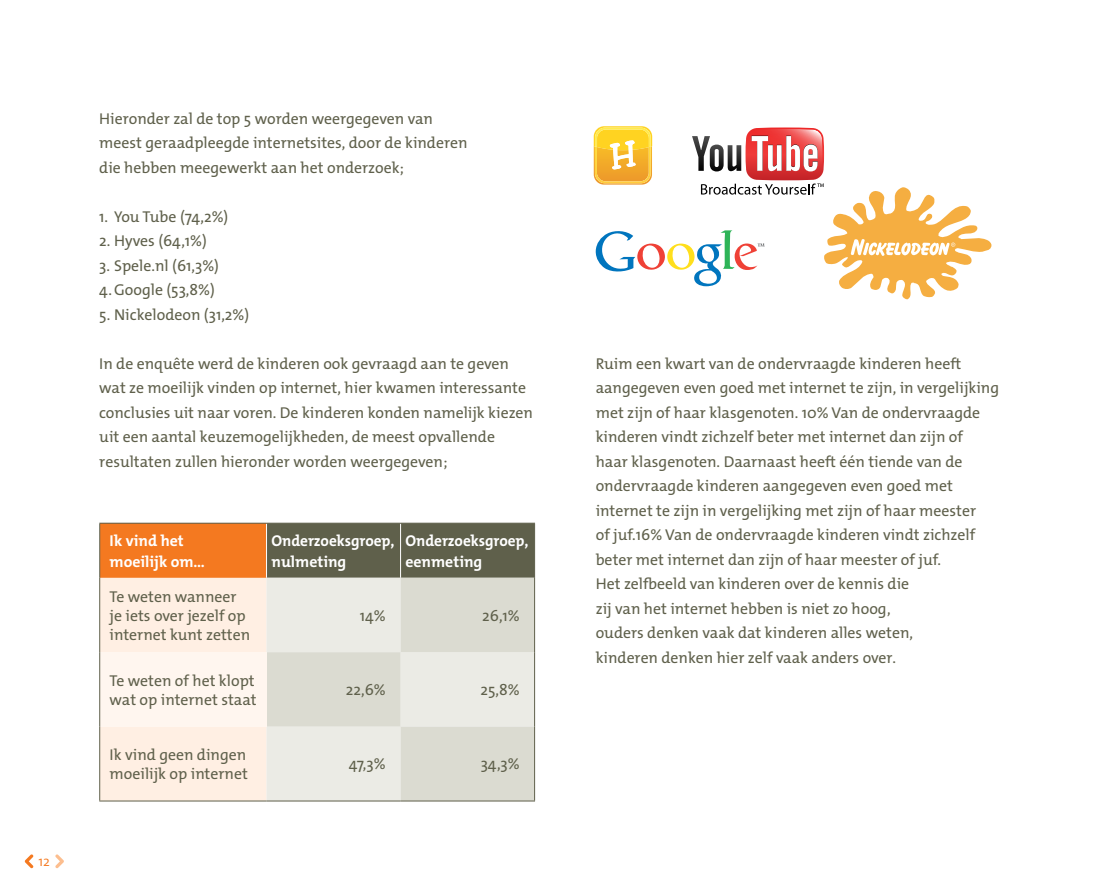
<style>
.page{position:relative;width:1117px;height:893px;background:#fff}
.page>*{position:absolute;margin:0;border:0;box-sizing:border-box;transform-origin:0 0}
.t1{font:15.75px/24.5px "The Mix Os F";color:#5f604b}
.t2{font:700 15.75px/21px "The Mix Os F";color:#fff}
.t3{font:15.75px "The Mix Os F";letter-spacing:-.02em;color:#5f604b}
.t4{font:300 14px "The Mix Os F";color:#f47920}
</style>
<div class="page">
<svg style="left:55px;top:854px;width:9px;height:14px"></svg>
<svg style="left:25px;top:854px;width:8px;height:14px"></svg>
<svg style="left:100px;top:524px;width:434px;height:277px;background:#ccae91"></svg>
<svg style="left:266px;top:578px;width:268px;height:223px;background:#e2e2da"></svg>
<div style="left:100px;top:652px;width:166px;height:75px;background:#fff6ef"></div>
<hr style="left:266px;top:524px;width:1px;height:54px;background:#fff">
<hr style="left:400px;top:524px;width:1px;height:54px;background:#fff">
<hr style="left:99px;top:523px;width:167px;height:1px;background:#5f604b">
<hr style="left:99px;top:524px;width:1px;height:54px;background:#5f604b">
<hr style="left:266px;top:523px;width:134px;height:1px;background:#5f604b">
<hr style="left:400px;top:523px;width:135px;height:1px;background:#5f604b">
<hr style="left:534px;top:524px;width:1px;height:54px;background:#5f604b">
<hr style="left:99px;top:578px;width:1px;height:74px;background:#5f604b">
<hr style="left:534px;top:578px;width:1px;height:74px;background:#5f604b">
<hr style="left:99px;top:652px;width:1px;height:75px;background:#5f604b">
<hr style="left:534px;top:652px;width:1px;height:75px;background:#5f604b">
<hr style="left:99px;top:727px;width:1px;height:74px;background:#5f604b">
<hr style="left:534px;top:727px;width:1px;height:74px;background:#5f604b">
<hr style="left:99px;top:801px;width:167px;height:1px;background:#5f604b">
<hr style="left:266px;top:801px;width:134px;height:1px;background:#5f604b">
<hr style="left:400px;top:801px;width:135px;height:1px;background:#5f604b">
<svg style="left:593px;top:126px;width:399px;height:173px"></svg>
<p class="t4" style="left:39px;top:852px;width:13px">12</p>
<p class="t1" style="left:99px;top:106px;width:369px">Hieronder zal de top 5 worden weergegeven van meest geraadpleegde internetsites, door de kinderen die hebben meegewerkt aan het onderzoek;</p>
<p class="t3" style="left:99px;top:206px;width:130px">1. You Tube (74,2%)</p>
<p class="t1" style="left:99px;top:229px;width:109px">2. Hyves (64,1%)</p>
<p class="t1" style="left:99px;top:253px;width:121px">3. Spele.nl (61,3%)<br>4.Google (53,8%)</p>
<p class="t1" style="left:99px;top:302px;width:151px">5. Nickelodeon (31,2%)</p>
<p class="t1" style="left:99px;top:351px;width:435px">In de enquête werd de kinderen ook gevraagd aan te geven wat ze moeilijk vinden op internet, hier kwamen interessante conclusies uit naar voren. De kinderen konden namelijk kiezen uit een aantal keuzemogelijkheden, de meest opvallende resultaten zullen hieronder worden weergegeven;</p>
<p class="t2" style="left:110px;top:530px;width:97px">Ik vind het moeilijk om…</p>
<p class="t2" style="left:271px;top:530px;width:125px">Onderzoeksgroep, nulmeting</p>
<p class="t2" style="left:405px;top:530px;width:125px">Onderzoeksgroep, eenmeting</p>
<p class="t1" style="left:110px;top:587px;width:142px;line-height:19.2px">Te weten wanneer je iets over jezelf op internet kunt zetten</p>
<p class="t1" style="left:360px;top:603px;width:27px">14%</p>
<p class="t1" style="left:482px;top:603px;width:39px">26,1%</p>
<p class="t1" style="left:110px;top:671px;width:149px;line-height:19.2px">Te weten of het klopt wat op internet staat</p>
<p class="t1" style="left:346px;top:678px;width:41px">22,6%</p>
<p class="t1" style="left:480px;top:678px;width:41px">25,8%</p>
<p class="t1" style="left:110px;top:745px;width:140px;line-height:19.2px">Ik vind geen dingen moeilijk op internet</p>
<p class="t1" style="left:348px;top:752px;width:38px">47,3%</p>
<p class="t1" style="left:480px;top:752px;width:41px">34,3%</p>
<p class="t1" style="left:595px;top:351px;width:405px">Ruim een kwart van de ondervraagde kinderen heeft aangegeven even goed met internet te zijn, in vergelijking met zijn of haar klasgenoten. 10% Van de ondervraagde kinderen vindt zichzelf beter met internet dan zijn of<br>haar klasgenoten. Daarnaast heeft één tiende van de ondervraagde kinderen aangegeven even goed met internet te zijn in vergelijking met zijn of haar meester<br>of juf.16% Van de ondervraagde kinderen vindt zichzelf beter met internet dan zijn of haar meester of juf.<br>Het zelfbeeld van kinderen over de kennis die<br>zij van het internet hebben is niet zo hoog,<br>ouders denken vaak dat kinderen alles weten,<br>kinderen denken hier zelf vaak anders over.</p>
</div>
